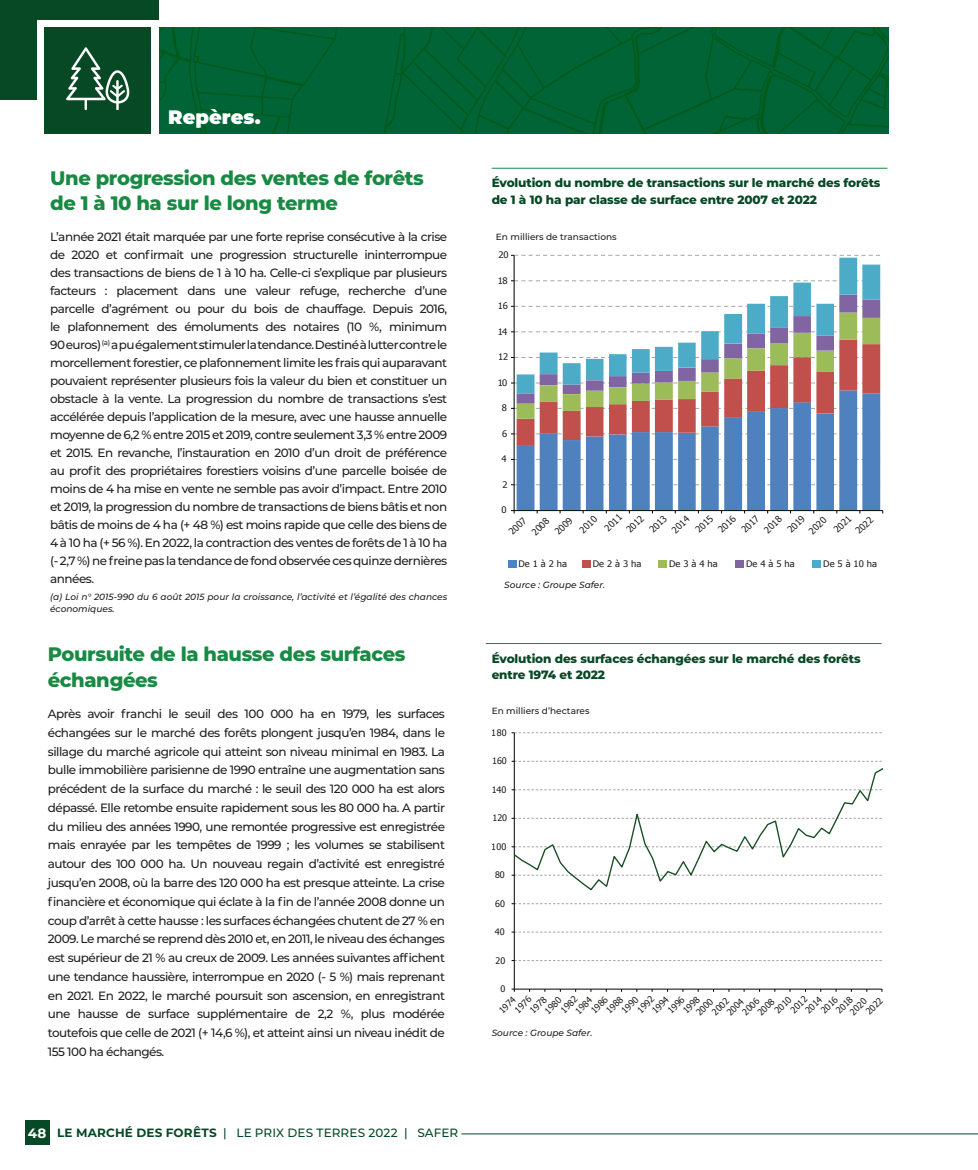
<style>
.page{position:relative;width:978px;height:1170px;background:#fff}
.page>*{position:absolute;margin:0;border:0;box-sizing:border-box;transform-origin:0 0}
.t1{font:800 19.5px/25.5px "Montserrat";letter-spacing:-.02em;color:#188a43}
.t2{font:900 19.5px "Montserrat";color:#fff}
.t3{font:700 13.5px "Montserrat";color:#fff}
.t4{font:500 12px/18px "Montserrat";letter-spacing:-.04em;color:#231f20;text-align:justify}
.t5{font:800 12px/16.5px "Montserrat";letter-spacing:-.01em;color:#074825}
.t6{font:500 12px "Montserrat";letter-spacing:.01em;color:#074825}
.t7{font:9.15px "Tahoma";color:#1d1e1b}
.t8{font:italic 500 9px/12px "Montserrat";color:#231f20}
.t9{font:9px "Tahoma";color:#1d1e1b}
.t10{font:9px "Tahoma";color:#1d1e1b;scale:1.05 1}
.t11{font:500 9px "Montserrat";color:#231f20}
.s1{font-weight:700}
</style>
<div class="page">
<div style="left:25px;top:1119px;width:25px;height:25px;background:#074825"></div>
<svg style="left:159px;top:27px;width:730px;height:106px;background:#006333"></svg>
<div style="left:0;top:0;width:159px;height:99px;background:#074825"></div>
<div style="left:37px;top:20px;width:122px;height:122px;background:#fff"></div>
<div style="left:45px;top:27px;width:106px;height:106px;background:#074825"></div>
<hr style="left:492px;top:168px;width:395px;height:1px;background:#188a43">
<hr style="left:486px;top:643px;width:396px;height:1px;background:#188a43">
<svg style="left:517px;top:258px;width:363px;height:36px"></svg>
<hr style="left:514px;top:255px;width:1px;height:255px;background:#010202">
<svg style="left:511px;top:280px;width:370px;height:1px"></svg>
<svg style="left:511px;top:255px;width:369px;height:1px"></svg>
<svg style="left:511px;top:294px;width:372px;height:219px"></svg>
<div style="left:508px;top:560px;width:8px;height:8px;background:#4e81be"></div>
<div style="left:582px;top:560px;width:9px;height:8px;background:#c1504d"></div>
<div style="left:658px;top:560px;width:9px;height:8px;background:#9cbb59"></div>
<div style="left:735px;top:560px;width:9px;height:8px;background:#8164a2"></div>
<div style="left:812px;top:560px;width:9px;height:8px;background:#4cacc7"></div>
<hr style="left:514px;top:732px;width:1px;height:257px;background:#010202">
<svg style="left:512px;top:960px;width:370px;height:1px"></svg>
<svg style="left:512px;top:931px;width:370px;height:1px"></svg>
<svg style="left:512px;top:903px;width:370px;height:1px"></svg>
<svg style="left:512px;top:760px;width:370px;height:1px"></svg>
<svg style="left:512px;top:732px;width:370px;height:1px"></svg>
<hr style="left:514px;top:988px;width:368px;height:1px;background:#010202">
<svg style="left:514px;top:766px;width:368px;height:125px"></svg>
<hr style="left:461px;top:1133px;width:517px;height:1px;background:#074825">
<svg style="left:66px;top:47px;width:64px;height:63px"></svg>
<p class="t2" style="left:168px;top:102px;width:94px">Repères.</p>
<p class="t1" style="left:50px;top:164px;width:375px">Une progression des ventes de forêts de 1 à 10 ha sur le long terme</p>
<p class="t4" style="left:50px;top:227px;width:399px">L’année 2021 était marquée par une forte reprise consécutive à la crise de 2020 et confirmait une progression structurelle ininterrompue des transactions de biens de 1 à 10 ha. Celle-ci s’explique par plusieurs facteurs : placement dans une valeur refuge, recherche d’une parcelle d’agrément ou pour du bois de chauffage. Depuis 2016, le plafonnement des émoluments des notaires (10 %, minimum 90 euros) <sup>(a)</sup> a pu également stimuler la tendance. Destiné à lutter contre le morcellement forestier, ce plafonnement limite les frais qui auparavant pouvaient représenter plusieurs fois la valeur du bien et constituer un obstacle à la vente. La progression du nombre de transactions s’est accélérée depuis l’application de la mesure, avec une hausse annuelle moyenne de 6,2 % entre 2015 et 2019, contre seulement 3,3 % entre 2009 et 2015. En revanche, l’instauration en 2010 d’un droit de préférence au profit des propriétaires forestiers voisins d’une parcelle boisée de moins de 4 ha mise en vente ne semble pas avoir d’impact. Entre 2010 et 2019, la progression du nombre de transactions de biens bâtis et non bâtis de moins de 4 ha (+ 48 %) est moins rapide que celle des biens de 4 à 10 ha (+ 56 %). En 2022, la contraction des ventes de forêts de 1 à 10 ha (- 2,7 %) ne freine pas la tendance de fond observée ces quinze dernières années.</p>
<p class="t8" style="left:50px;top:590px;width:399px">(a) Loi n° 2015-990 du 6 août 2015 pour la croissance, l’activité et l’égalité des chances économiques.</p>
<p class="t1" style="left:48px;top:640px;width:359px">Poursuite de la hausse des surfaces échangées</p>
<p class="t4" style="left:48px;top:704px;width:399px;line-height:18.8px">Après avoir franchi le seuil des 100 000 ha en 1979, les surfaces échangées sur le marché des forêts plongent jusqu’en 1984, dans le sillage du marché agricole qui atteint son niveau minimal en 1983. La bulle immobilière parisienne de 1990 entraîne une augmentation sans précédent de la surface du marché : le seuil des 120 000 ha est alors dépassé. Elle retombe ensuite rapidement sous les 80 000 ha. A partir du milieu des années 1990, une remontée progressive est enregistrée mais enrayée par les tempêtes de 1999 ; les volumes se stabilisent autour des 100 000 ha. Un nouveau regain d’activité est enregistré jusqu’en 2008, où la barre des 120 000 ha est presque atteinte. La crise financière et économique qui éclate à la fin de l’année 2008 donne un coup d’arrêt à cette hausse : les surfaces échangées chutent de 27 % en 2009. Le marché se reprend dès 2010 et, en 2011, le niveau des échanges est supérieur de 21 % au creux de 2009. Les années suivantes affichent une tendance haussière, interrompue en 2020 (- 5 %) mais reprenant en 2021. En 2022, le marché poursuit son ascension, en enregistrant une hausse de surface supplémentaire de 2,2 %, plus modérée toutefois que celle de 2021 (+ 14,6 %), et atteint ainsi un niveau inédit de 155 100 ha échangés.</p>
<p class="t3" style="left:28px;top:1122px;width:20px">48</p>
<p class="t6" style="left:57px;top:1124px;width:403px"><span class="s1">LE MARCHÉ DES FORÊTS</span> | LE PRIX DES TERRES 2022 | SAFER</p>
<p class="t5" style="left:492px;top:174px;width:390px">Évolution du nombre de transactions sur le marché des forêts de 1 à 10 ha par classe de surface entre 2007 et 2022</p>
<p class="t11" style="left:496px;top:231px;width:122px">En milliers de transactions</p>
<p class="t10" style="left:498px;top:249px;width:11px">20</p>
<p class="t10" style="left:497px;top:274px;width:11px">18</p>
<p class="t10" style="left:498px;top:300px;width:11px">16</p>
<p class="t10" style="left:497px;top:325px;width:11px">14</p>
<p class="t10" style="left:498px;top:351px;width:11px">12</p>
<p class="t10" style="left:497px;top:376px;width:11px">10</p>
<p class="t10" style="left:502px;top:402px;width:6px">8</p>
<p class="t10" style="left:502px;top:427px;width:6px">6</p>
<p class="t10" style="left:502px;top:453px;width:6px">4</p>
<p class="t10" style="left:503px;top:478px;width:6px">2</p>
<p class="t10" style="left:502px;top:504px;width:6px">0</p>
<p class="t7" style="left:506px;top:528px;width:22px;rotate:-44deg">2007</p>
<p class="t7" style="left:529px;top:528px;width:22px;rotate:-44deg">2008</p>
<p class="t7" style="left:552px;top:528px;width:22px;rotate:-44deg">2009</p>
<p class="t7" style="left:577px;top:527px;width:22px;rotate:-44deg">2010</p>
<p class="t7" style="left:602px;top:525px;width:22px;rotate:-44deg">2011</p>
<p class="t7" style="left:624px;top:526px;width:22px;rotate:-44deg">2012</p>
<p class="t7" style="left:647px;top:526px;width:22px;rotate:-44deg">2013</p>
<p class="t7" style="left:669px;top:527px;width:22px;rotate:-44deg">2014</p>
<p class="t7" style="left:693px;top:526px;width:22px;rotate:-44deg">2015</p>
<p class="t7" style="left:716px;top:526px;width:22px;rotate:-44deg">2016</p>
<p class="t7" style="left:739px;top:526px;width:22px;rotate:-44deg">2017</p>
<p class="t7" style="left:762px;top:527px;width:22px;rotate:-44deg">2018</p>
<p class="t7" style="left:785px;top:526px;width:22px;rotate:-44deg">2019</p>
<p class="t7" style="left:806px;top:528px;width:22px;rotate:-44deg">2020</p>
<p class="t7" style="left:831px;top:526px;width:22px;rotate:-44deg">2021</p>
<p class="t7" style="left:853px;top:527px;width:22px;rotate:-44deg">2022</p>
<p class="t10" style="left:519px;top:558px;width:48px">De 1 à 2 ha</p>
<p class="t10" style="left:593px;top:558px;width:48px">De 2 à 3 ha</p>
<p class="t10" style="left:669px;top:558px;width:48px">De 3 à 4 ha</p>
<p class="t10" style="left:746px;top:558px;width:48px">De 4 à 5 ha</p>
<p class="t10" style="left:823px;top:558px;width:53px">De 5 à 10 ha</p>
<p class="t8" style="left:504px;top:578px;width:102px">Source : Groupe Safer.</p>
<p class="t5" style="left:492px;top:649px;width:370px">Évolution des surfaces échangées sur le marché des forêts entre 1974 et 2022</p>
<p class="t11" style="left:492px;top:705px;width:99px">En milliers d’hectares</p>
<p class="t9" style="left:492px;top:726px;width:16px">180</p>
<p class="t9" style="left:492px;top:754px;width:16px">160</p>
<p class="t9" style="left:492px;top:783px;width:16px">140</p>
<p class="t9" style="left:492px;top:811px;width:16px">120</p>
<p class="t9" style="left:492px;top:840px;width:16px">100</p>
<p class="t9" style="left:495px;top:868px;width:11px">80</p>
<p class="t9" style="left:495px;top:897px;width:11px">60</p>
<p class="t9" style="left:495px;top:925px;width:11px">40</p>
<p class="t9" style="left:496px;top:954px;width:11px">20</p>
<p class="t9" style="left:501px;top:982px;width:6px">0</p>
<p class="t9" style="left:788px;top:1007px;width:21px;rotate:-45deg">2012</p>
<p class="t9" style="left:619px;top:1007px;width:21px;rotate:-45deg">1990</p>
<p class="t9" style="left:635px;top:1007px;width:21px;rotate:-45deg">1992</p>
<p class="t9" style="left:512px;top:1007px;width:21px;rotate:-45deg">1976</p>
<p class="t9" style="left:542px;top:1007px;width:21px;rotate:-45deg">1980</p>
<p class="t9" style="left:558px;top:1007px;width:21px;rotate:-45deg">1982</p>
<p class="t9" style="left:818px;top:1007px;width:21px;rotate:-45deg">2016</p>
<p class="t9" style="left:527px;top:1007px;width:21px;rotate:-45deg">1978</p>
<p class="t9" style="left:665px;top:1007px;width:21px;rotate:-45deg">1996</p>
<p class="t9" style="left:588px;top:1007px;width:21px;rotate:-45deg">1986</p>
<p class="t9" style="left:680px;top:1007px;width:21px;rotate:-45deg">1998</p>
<p class="t9" style="left:833px;top:1007px;width:21px;rotate:-45deg">2018</p>
<p class="t9" style="left:496px;top:1007px;width:21px;rotate:-45deg">1974</p>
<p class="t9" style="left:649px;top:1007px;width:21px;rotate:-45deg">1994</p>
<p class="t9" style="left:603px;top:1007px;width:21px;rotate:-45deg">1988</p>
<p class="t9" style="left:802px;top:1007px;width:21px;rotate:-45deg">2014</p>
<p class="t9" style="left:755px;top:1009px;width:21px;rotate:-45deg">2008</p>
<p class="t9" style="left:772px;top:1007px;width:21px;rotate:-45deg">2010</p>
<p class="t9" style="left:573px;top:1007px;width:21px;rotate:-45deg">1984</p>
<p class="t9" style="left:863px;top:1008px;width:21px;rotate:-45deg">2022</p>
<p class="t9" style="left:847px;top:1008px;width:21px;rotate:-45deg">2020</p>
<p class="t9" style="left:709px;top:1008px;width:21px;rotate:-45deg">2002</p>
<p class="t9" style="left:740px;top:1009px;width:21px;rotate:-45deg">2006</p>
<p class="t9" style="left:724px;top:1009px;width:21px;rotate:-45deg">2004</p>
<p class="t9" style="left:693px;top:1009px;width:21px;rotate:-45deg">2000</p>
<p class="t8" style="left:492px;top:1026px;width:102px">Source : Groupe Safer.</p>
</div>
